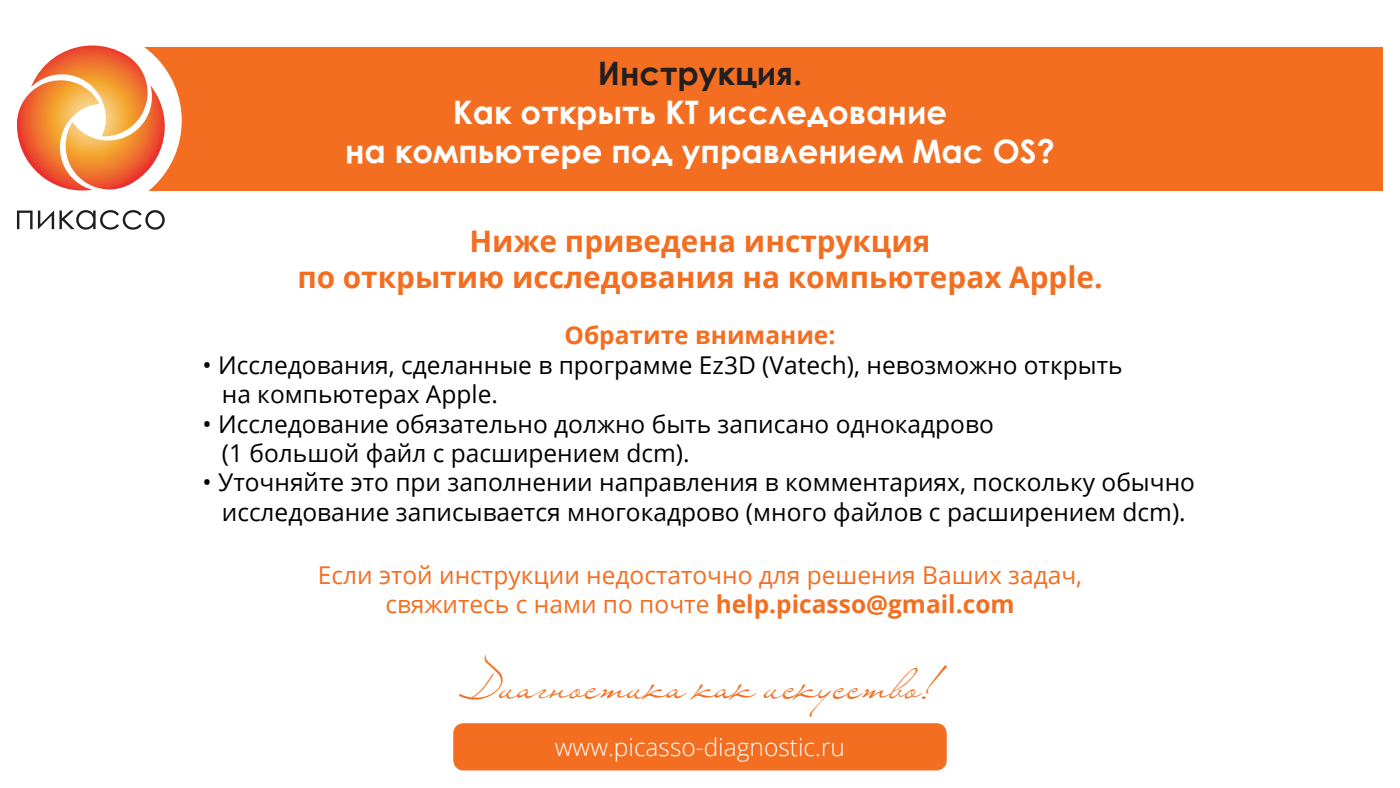
<style>
.page{position:relative;width:1400px;height:788px;background:#fff}
.page>*{position:absolute;margin:0;border:0;box-sizing:border-box;transform-origin:0 0}
.t1{font:41.12px "Liana";color:#f36e21}
.t2{font:700 32.38px/38.9px "Century Gothic";color:#fff;text-align:center}
.t3{font:700 32.38px "Century Gothic";color:#231f20}
.t4{font:700 29.75px/35.7px "Open Sans";color:#f36e21;text-align:center}
.t5{font:24.5px/29.4px "Open Sans";color:#000001}
.t6{font:24.5px/29.4px "Open Sans";color:#f36e21;text-align:center}
.t7{font:300 24.5px "Open Sans";color:#fff}
.t8{font:700 24.5px "Open Sans";color:#f36e21}
.s1{font-weight:700}
</style>
<div class="page">
<div style="left:100px;top:47px;width:1282px;height:143px;background:#f36e21"></div>
<div style="left:0;top:30px;width:182px;height:181px;background:#fff;border-radius:50%"></div>
<svg style="left:17px;top:45px;width:137px;height:146px"></svg>
<svg style="left:17px;top:210px;width:148px;height:19px"></svg>
<div style="left:453px;top:723px;width:494px;height:47px;background:#f36e21;border-radius:10px"></div>
<h2 class="t3" style="left:598px;top:49px;width:206px">Инструкция.</h2>
<h2 class="t2" style="left:345px;top:91px;width:711px">Как открыть КТ исследование<br>на компьютере под управлением Mac OS?</h2>
<p class="t4" style="left:297px;top:223px;width:807px">Ниже приведена инструкция<br>по открытию исследования на компьютерах Apple.</p>
<p class="t8" style="left:565px;top:318px;width:272px">Обратите внимание:</p>
<p class="t5" style="left:222px;top:349px;width:902px;text-indent:-19px">• Исследования, сделанные в программе Ez3D (Vatech), невозможно открыть на компьютерах Apple.</p>
<p class="t5" style="left:222px;top:408px;width:773px;text-indent:-19px">• Исследование обязательно должно быть записано однокадрово (1 большой файл с расширением dcm).</p>
<p class="t5" style="left:203px;top:467px;width:994px;text-align:center">• Уточняйте это при заполнении направления в комментариях, поскольку обычно исследование записывается многокадрово (много файлов с расширением dcm).</p>
<p class="t6" style="left:318px;top:559px;width:766px">Если этой инструкции недостаточно для решения Ваших задач, свяжитесь с нами по почте <span class="s1">help.picasso@gmail.com</span></p>
<h1 class="t1" style="left:463px;top:659px;width:476px">Диагностика как искусство!</h1>
<p class="t7" style="left:555px;top:730px;width:292px">www.picasso-diagnostic.ru</p>
</div>
